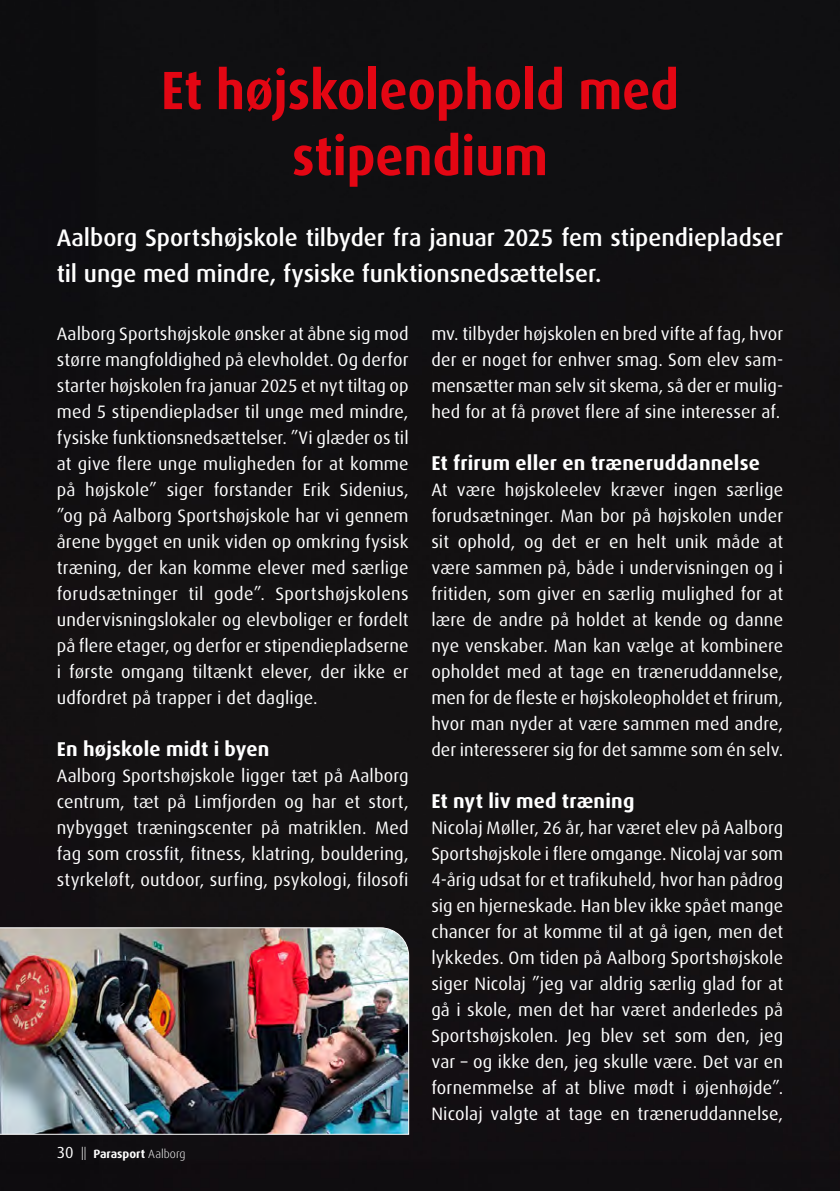
<style>
.page{position:relative;width:840px;height:1191px;background:#fff}
.page>*{position:absolute;margin:0;border:0;box-sizing:border-box;transform-origin:0 0}
.t1{font:700 54px/66px "Dax OT";color:#e30613;text-align:center;scale:.93 1}
.t2{font:500 24px/36px "Dax OT";color:#fff}
.t3{font:700 20px "Dax OT";letter-spacing:.01em;color:#fff}
.t4{font:18px/26px "Dax OT";letter-spacing:.01em;color:#fff;text-align:justify}
.t5{font:700 12px "Dax OT";color:#fff}
.s1{font-weight:400;font-size:16px}
.s2{font-weight:300;font-size:16.8px}
.s3{font-weight:300}
</style>
<div class="page">
<div style="left:0;top:0;width:839px;height:1191px;background:#121012"></div>
<img style="left:0;top:926px;width:409px;height:209px">
<h1 class="t1" style="left:161px;top:58px;width:558px">Et højskoleophold med stipendium</h1>
<h2 class="t2" style="left:57px;top:220px;width:727px">Aalborg Sportshøjskole tilbyder fra januar 2025 fem stipendiepladser til unge med mindre, fysiske funktionsnedsættelser.</h2>
<p class="t4" style="left:57px;top:321px;width:353px">Aalborg Sportshøjskole ønsker at åbne sig mod større mangfoldighed på elevholdet. Og derfor starter højskolen fra januar 2025 et nyt tiltag op med 5 stipendiepladser til unge med mindre, fysiske funktionsnedsættelser. ”Vi glæder os til at give flere unge muligheden for at komme på højskole” siger forstander Erik Sidenius, ”og på Aalborg Sportshøjskole har vi gennem årene bygget en unik viden op omkring fysisk træning, der kan komme elever med særlige forudsætninger til gode”. Sportshøjskolens undervisningslokaler og elevboliger er fordelt på flere etager, og derfor er stipendiepladserne i første omgang tiltænkt elever, der ikke er udfordret på trapper i det daglige.</p>
<p class="t3" style="left:57px;top:736px;width:214px">En højskole midt i byen</p>
<p class="t4" style="left:57px;top:763px;width:353px">Aalborg Sportshøjskole ligger tæt på Aalborg centrum, tæt på Limfjorden og har et stort, nybygget træningscenter på matriklen. Med fag som crossfit, fitness, klatring, bouldering, styrkeløft, outdoor, surfing, psykologi, filosofi</p>
<p class="t5" style="left:57px;top:1146px;width:130px"><span class="s1">30</span> <span class="s2">ll</span> Parasport <span class="s3">Aalborg</span></p>
<p class="t4" style="left:431px;top:321px;width:353px">mv. tilbyder højskolen en bred vifte af fag, hvor der er noget for enhver smag. Som elev sam&shy;mensætter man selv sit skema, så der er mulig&shy;hed for at få prøvet flere af sine interesser af.</p>
<p class="t3" style="left:431px;top:450px;width:330px">Et frirum eller en træneruddannelse</p>
<p class="t4" style="left:431px;top:477px;width:353px">At være højskoleelev kræver ingen særlige forudsætninger. Man bor på højskolen under sit ophold, og det er en helt unik måde at være sammen på, både i undervisningen og i fritiden, som giver en særlig mulighed for at lære de andre på holdet at kende og danne nye venskaber. Man kan vælge at kombinere opholdet med at tage en træneruddannelse, men for de fleste er højskoleopholdet et frirum, hvor man nyder at være sammen med andre, der interesserer sig for det samme som én selv.</p>
<p class="t3" style="left:431px;top:788px;width:204px">Et nyt liv med træning</p>
<p class="t4" style="left:431px;top:815px;width:353px">Nicolaj Møller, 26 år, har været elev på Aalborg Sportshøjskole i flere omgange. Nicolaj var som 4-årig udsat for et trafikuheld, hvor han pådrog sig en hjerneskade. Han blev ikke spået mange chancer for at komme til at gå igen, men det lykkedes. Om tiden på Aalborg Sportshøjskole siger Nicolaj ”jeg var aldrig særlig glad for at gå i skole, men det har været anderledes på Sportshøjskolen. Jeg blev set som den, jeg var – og ikke den, jeg skulle være. Det var en fornemmelse af at blive mødt i øjenhøjde”.<br>Nicolaj valgte at tage en træneruddannelse,</p>
</div>
